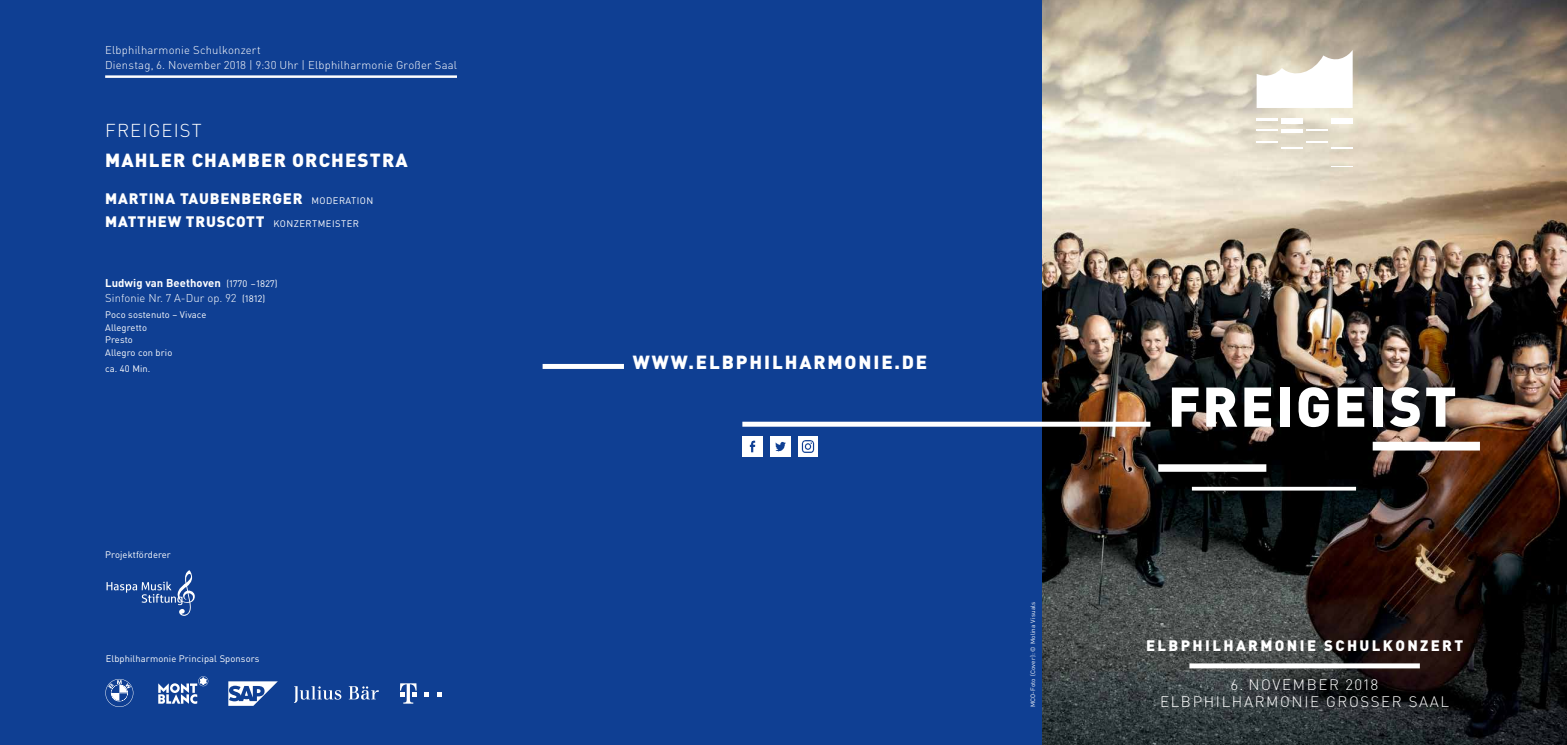
<style>
.page{position:relative;width:1567px;height:745px;background:#fff}
.page>*{position:absolute;margin:0;border:0;box-sizing:border-box;transform-origin:0 0}
.t1{font:900 55px "DIN Pro";letter-spacing:.04em;color:#fff}
.t2{font:900 18.75px "DIN Pro";letter-spacing:.06em;color:#fff}
.t3{font:900 18.75px "DIN Pro";letter-spacing:.1em;color:#fff}
.t4{font:300 18.5px "DIN Pro";letter-spacing:.06em;color:#fff}
.t5{font:900 15px/22.5px "DIN Pro";letter-spacing:.05em;color:#fff}
.t6{font:300 15px/17.5px "DIN Pro";letter-spacing:.11em;color:#fff;text-align:center}
.t7{font:900 15px "DIN Pro";letter-spacing:.16em;color:#fff}
.t8{font:300 11.25px/15px "DIN Pro";letter-spacing:.015em;color:#fff}
.t9{font:9.38px/12.5px "DIN Pro";letter-spacing:.01em;color:#fff}
.t10{font:6.25px "DIN Pro";letter-spacing:.03em;color:#fff}
.s1{font-weight:400;font-size:9.38px}
.s2{font-weight:700}
</style>
<div class="page">
<img style="left:1042px;top:0;width:524px;height:744px">
<div style="left:517px;top:0;width:525px;height:744px;background:#0f3f93"></div>
<div style="left:0;top:0;width:517px;height:744px;background:#0f3f93"></div>
<hr style="left:105px;top:75px;width:352px;height:3px;background:#fff">
<div style="left:1189px;top:663px;width:230px;height:5px;background:#fff"></div>
<div style="left:1372px;top:441px;width:107px;height:9px;background:#fff"></div>
<div style="left:1158px;top:464px;width:108px;height:7px;background:#fff"></div>
<svg style="left:1191px;top:486px;width:164px;height:4px"></svg>
<div style="left:1281px;top:118px;width:21px;height:6px;background:#fff"></div>
<hr style="left:1281px;top:129px;width:21px;height:4px;background:#fff">
<hr style="left:1281px;top:147px;width:21px;height:2px;background:#fff">
<hr style="left:1306px;top:129px;width:21px;height:2px;background:#fff">
<svg style="left:1306px;top:141px;width:21px;height:1px"></svg>
<div style="left:1331px;top:118px;width:21px;height:6px;background:#fff"></div>
<hr style="left:1331px;top:147px;width:21px;height:2px;background:#fff">
<svg style="left:1331px;top:166px;width:21px;height:1px"></svg>
<hr style="left:1256px;top:118px;width:21px;height:3px;background:#fff">
<hr style="left:1256px;top:129px;width:21px;height:2px;background:#fff">
<svg style="left:1256px;top:141px;width:21px;height:1px"></svg>
<svg style="left:1256px;top:50px;width:96px;height:58px"></svg>
<div style="left:542px;top:364px;width:82px;height:5px;background:#fff"></div>
<div style="left:742px;top:421px;width:408px;height:5px;background:#fff"></div>
<img style="left:742px;top:436px;width:20px;height:20px">
<img style="left:798px;top:436px;width:19px;height:20px">
<img style="left:770px;top:436px;width:20px;height:20px">
<svg style="left:228px;top:681px;width:50px;height:24px"></svg>
<svg style="left:349px;top:686px;width:30px;height:13px"></svg>
<svg style="left:294px;top:686px;width:47px;height:16px"></svg>
<svg style="left:105px;top:679px;width:28px;height:27px"></svg>
<svg style="left:158px;top:676px;width:50px;height:27px"></svg>
<svg style="left:425px;top:692px;width:4px;height:4px"></svg>
<svg style="left:437px;top:692px;width:4px;height:4px"></svg>
<svg style="left:400px;top:683px;width:16px;height:20px"></svg>
<svg style="left:106px;top:570px;width:89px;height:45px"></svg>
<p class="t8" style="left:105px;top:42px;width:353px">Elbphilharmonie Schulkonzert<br>Dienstag, 6. November 2018 | 9:30 Uhr | Elbphilharmonie Großer Saal</p>
<h3 class="t4" style="left:105px;top:117px;width:98px">FREIGEIST</h3>
<h2 class="t2" style="left:105px;top:147px;width:304px">MAHLER CHAMBER ORCHESTRA</h2>
<h3 class="t5" style="left:105px;top:187px;width:270px">MARTINA TAUBENBERGER <span class="s1">MODERATION<br></span>MATTHEW TRUSCOTT <span class="s1">KONZERTMEISTER</span></h3>
<p class="t8" style="left:105px;top:275px;width:174px"><span class="s2">Ludwig van Beethoven</span> <span class="s1">(1770 –1827)<br></span>Sinfonie Nr. 7 A-Dur op. 92 <span class="s1">(1812)</span></p>
<p class="t9" style="left:105px;top:308px;width:103px">Poco sostenuto – Vivace<br>Allegretto<br>Presto<br>Allegro con brio</p>
<p class="t9" style="left:105px;top:361px;width:47px">ca. 40 Min.</p>
<p class="t9" style="left:105px;top:547px;width:67px">Projektförderer</p>
<p class="t9" style="left:106px;top:652px;width:155px">Elbphilharmonie Principal Sponsors</p>
<h2 class="t3" style="left:633px;top:349px;width:296px">WWW.ELBPHILHARMONIE.DE</h2>
<p class="t10" style="left:1028px;top:707px;width:107px;rotate:-90deg">MCO-Foto (Cover): © Molina Visuals</p>
<h1 class="t1" style="left:1167px;top:369px;width:290px">FREIGEIST</h1>
<h3 class="t7" style="left:1145px;top:635px;width:319px">ELBPHILHARMONIE SCHULKONZERT</h3>
<h3 class="t6" style="left:1159px;top:674px;width:290px">6. NOVEMBER 2018<br>ELBPHILHARMONIE GROSSER SAAL</h3>
</div>
